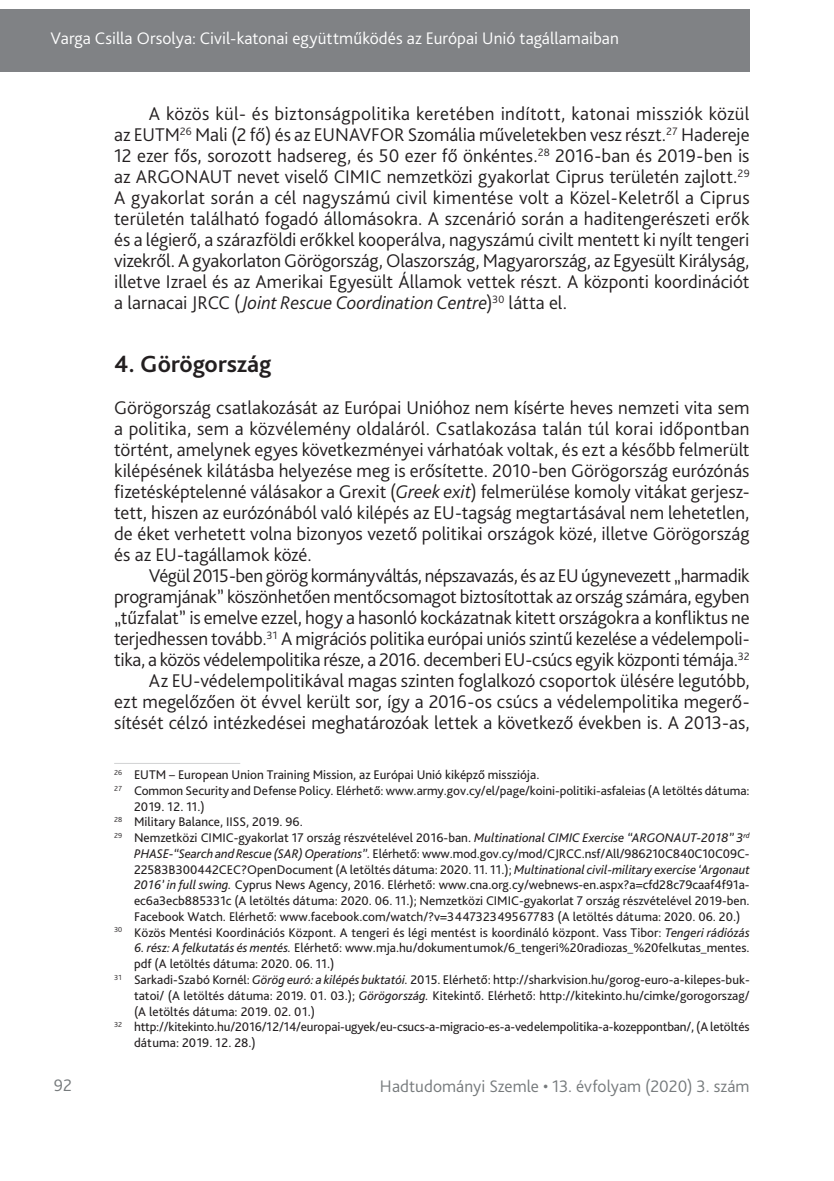
<style>
.page{position:relative;width:834px;height:1181px;background:#fff}
.page>*{position:absolute;margin:0;border:0;box-sizing:border-box;transform-origin:0 0}
.t1{font:700 24.5px "Bliss Pro";letter-spacing:-.005em;color:#231f20}
.t2{font:300 19.25px/21px "Bliss Pro";letter-spacing:-.005em;color:#231f20;text-align:justify}
.t3{font:300 17.5px "Bliss Pro";letter-spacing:.01em;color:#fff}
.t4{font:300 17.5px "Bliss Pro";color:#767a7c}
.t5{font:13.12px "Bliss Pro";color:#231f20}
.s1{font-style:italic}
</style>
<div class="page">
<div style="left:0;top:9px;width:749px;height:63px;background:#808285"></div>
<hr style="left:114px;top:763px;width:126px;height:1px;background:#d1d2d4">
<p class="t3" style="left:51px;top:27px;width:569px">Varga Csilla Orsolya: Civil-katonai együttműködés az Európai Unió tagállamaiban</p>
<p class="t2" style="left:114px;top:103px;width:637px;text-indent:35px">A közös kül- és biztonságpolitika keretében indított, katonai missziók közül az EUTM<sup>26</sup> Mali (2 fő) és az EUNAVFOR Szomália műveletekben vesz részt.<sup>27</sup> Hadereje 12 ezer fős, sorozott hadsereg, és 50 ezer fő önkéntes.<sup>28</sup> 2016-ban és 2019-ben is az ARGONAUT nevet viselő CIMIC nemzetközi gyakorlat Ciprus területén zajlott.<sup>29<br></sup>A gyakorlat során a cél nagyszámú civil kimentése volt a Közel-Keletről a Ciprus területén található fogadó állomásokra. A szcenárió során a haditengerészeti erők és a légierő, a szárazföldi erőkkel kooperálva, nagyszámú civilt mentett ki nyílt tengeri vizekről. A gyakorlaton Görögország, Olaszország, Magyarország, az Egyesült Királyság, illetve Izrael és az Amerikai Egyesült Államok vettek részt. A központi koordinációt a larnacai JRCC (<span class="s1">Joint Rescue Coordination Centre</span>)<sup>30</sup> látta el.</p>
<p class="t1" style="left:114px;top:349px;width:159px">4. Görögország</p>
<p class="t2" style="left:114px;top:397px;width:637px">Görögország csatlakozását az Európai Unióhoz nem kísérte heves nemzeti vita sem a politika, sem a közvélemény oldaláról. Csatlakozása talán túl korai időpontban történt, amelynek egyes következményei várhatóak voltak, és ezt a később felmerült kilépésének kilátásba helyezése meg is erősítette. 2010-ben Görögország eurózónás fizetésképtelenné válásakor a Grexit (<span class="s1">Greek exit</span>) felmerülése komoly vitákat gerjesz&shy;tett, hiszen az eurózónából való kilépés az EU-tagság megtartásával nem lehetetlen, de éket verhetett volna bizonyos vezető politikai országok közé, illetve Görögország és az EU-tagállamok közé.</p>
<p class="t2" style="left:114px;top:565px;width:637px;text-align:right">Végül 2015-ben görög kormányváltás, népszavazás, és az EU úgynevezett „harmadik programjának” köszönhetően mentőcsomagot biztosítottak az ország számára, egyben „tűzfalat” is emelve ezzel, hogy a hasonló kockázatnak kitett országokra a konfliktus ne terjedhessen tovább.<sup>31</sup> A migrációs politika európai uniós szintű kezelése a védelempoli&shy;tika, a közös védelempolitika része, a 2016. decemberi EU-csúcs egyik központi témája.<sup>32<br></sup>Az EU-védelempolitikával magas szinten foglalkozó csoportok ülésére legutóbb,<br>ezt megelőzően öt évvel került sor, így a 2016-os csúcs a védelempolitika megerő&shy;sítését célzó intézkedései meghatározóak lettek a következő években is. A 2013-as,</p>
<p class="t5" style="left:114px;top:766px;width:426px"><sup>26</sup> EUTM – European Union Training Mission, az Európai Unió kiképző missziója.</p>
<p class="t5" style="left:114px;top:782px;width:636px"><sup>27</sup> Common Security and Defense Policy. Elérhető: www.army.gov.cy/el/page/koini-politiki-asfaleias (A letöltés dátuma:</p>
<p class="t5" style="left:134px;top:798px;width:72px">2019. 12. 11.)</p>
<p class="t5" style="left:114px;top:814px;width:190px"><sup>28</sup> Military Balance, IISS, 2019. 96.</p>
<p class="t5" style="left:114px;top:829px;width:636px"><sup>29</sup> Nemzetközi CIMIC-gyakorlat 17 ország részvételével 2016-ban. <span class="s1">Multinational CIMIC Exercise “ARGONAUT-2018” 3</span><sup>rd</sup></p>
<p class="t5" style="left:134px;top:845px;width:617px"><span class="s1">PHASE-“Search and Rescue (SAR) Operations”.</span> Elérhető: www.mod.gov.cy/mod/CJRCC.nsf/All/986210C840C10C09C-</p>
<p class="t5" style="left:134px;top:861px;width:617px">22583B300442CEC?OpenDocument (A letöltés dátuma: 2020. 11. 11.); <span class="s1">Multinational civil-military exercise ‘Argonaut</span></p>
<p class="t5" style="left:134px;top:877px;width:617px"><span class="s1">2016’ in full swing.</span> Cyprus News Agency, 2016. Elérhető: www.cna.org.cy/webnews-en.aspx?a=cfd28c79caaf4f91a-</p>
<p class="t5" style="left:134px;top:892px;width:617px">ec6a3ecb885331c (A letöltés dátuma: 2020. 06. 11.); Nemzetközi CIMIC-gyakorlat 7 ország részvételével 2019-ben.</p>
<p class="t5" style="left:134px;top:908px;width:607px">Facebook Watch. Elérhető: www.facebook.com/watch/?v=344732349567783 (A letöltés dátuma: 2020. 06. 20.)</p>
<p class="t5" style="left:114px;top:924px;width:637px"><sup>30</sup> Közös Mentési Koordinációs Központ. A tengeri és légi mentést is koordináló központ. Vass Tibor: <span class="s1">Tengeri rádiózás</span></p>
<p class="t5" style="left:134px;top:940px;width:617px"><span class="s1">6. rész: A felkutatás és mentés.</span> Elérhető: www.mja.hu/dokumentumok/6_tengeri%20radiozas_%20felkutas_mentes.</p>
<p class="t5" style="left:134px;top:955px;width:202px">pdf (A letöltés dátuma: 2020. 06. 11.)</p>
<p class="t5" style="left:114px;top:971px;width:637px"><sup>31</sup> Sarkadi-Szabó Kornél: <span class="s1">Görög euró: a kilépés buktatói.</span> 2015. Elérhető: http://sharkvision.hu/gorog-euro-a-kilepes-buk-</p>
<p class="t5" style="left:134px;top:987px;width:617px">tatoi/ (A letöltés dátuma: 2019. 01. 03.); <span class="s1">Görögország.</span> Kitekintő. Elérhető: http://kitekinto.hu/cimke/gorogorszag/</p>
<p class="t5" style="left:134px;top:1003px;width:182px">(A letöltés dátuma: 2019. 02. 01.)</p>
<p class="t5" style="left:114px;top:1018px;width:636px"><sup>32</sup> http://kitekinto.hu/2016/12/14/europai-ugyek/eu-csucs-a-migracio-es-a-vedelempolitika-a-kozeppontban/, (A letöltés</p>
<p class="t5" style="left:134px;top:1034px;width:123px">dátuma: 2019. 12. 28.)</p>
<p class="t4" style="left:54px;top:1074px;width:19px">92</p>
<p class="t4" style="left:380px;top:1075px;width:371px">Hadtudományi Szemle • 13. évfolyam (2020) 3. szám</p>
</div>
